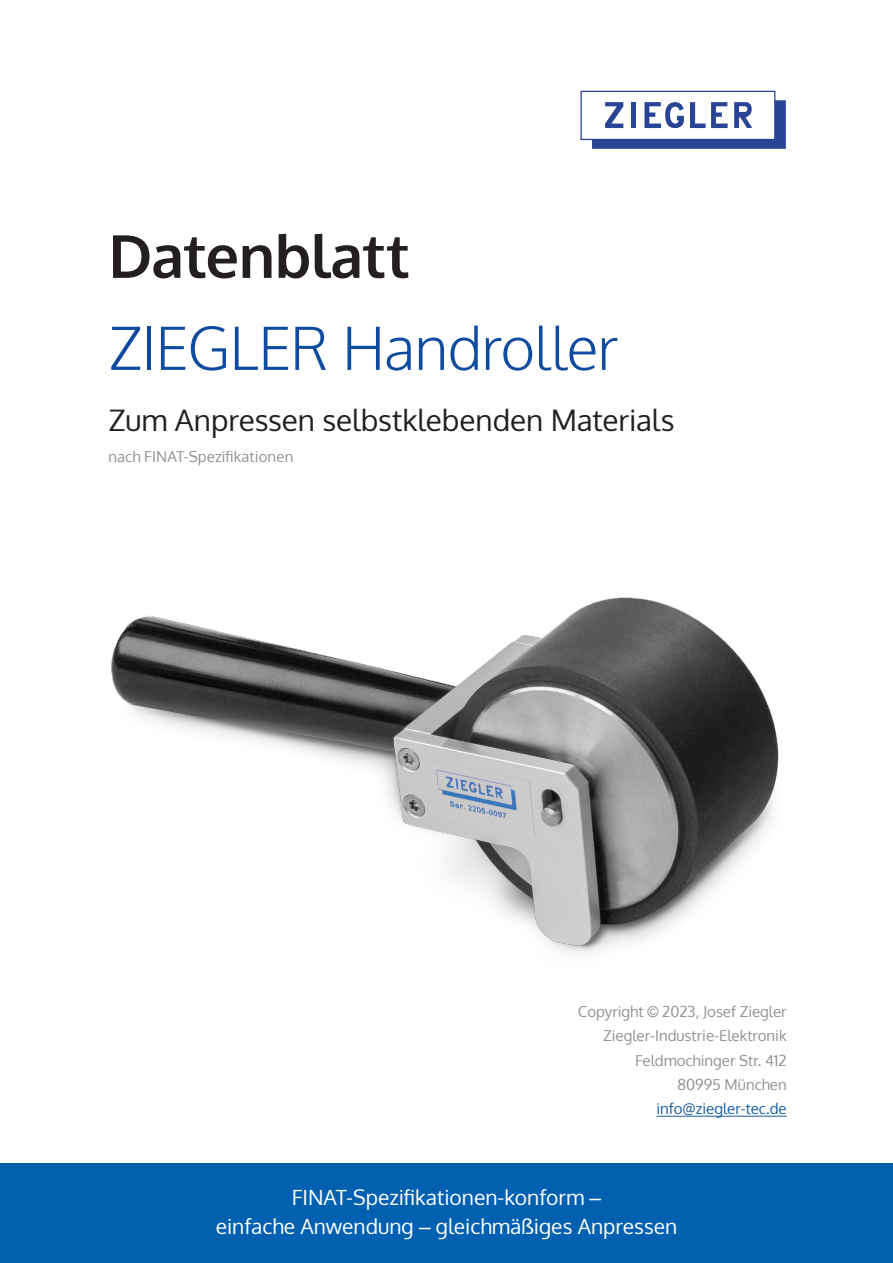
<style>
.page{position:relative;width:893px;height:1263px;background:#fff}
.page>*{position:absolute;margin:0;border:0;box-sizing:border-box;transform-origin:0 0}
.Titel__Anwendung___G{font:300 59.4px "Oxygen";letter-spacing:-.01em;color:#0f4ca0}
.Titel__Handbuch{font:700 59.4px "Oxygen";letter-spacing:-.01em;color:#231f20}
.Titelunterschrift{font:29.7px "Oxygen";color:#231f20}
.Fließtext_Spsp{font:21px "Oxygen";color:#fff}
.Titelanmerkung{font:15px/24.2px "Oxygen";color:#8f9194;text-align:right}
.s1{font-family:"Arial"}
.s2{color:#175d9e}
</style>
<div class="page">
<div style="left:0;top:1163px;width:893px;height:100px;background:#0161b0"></div>
<div style="left:580px;top:91px;width:195px;height:49px;border:1px solid #284494"></div>
<svg style="left:592px;top:100px;width:194px;height:49px"></svg>
<hr style="left:656px;top:1116px;width:131px;height:1px;background:#175d9e">
<img style="left:111px;top:597px;width:668px;height:356px">
<p class="Titel__Handbuch" style="left:108px;top:219px;width:303px">Datenblatt</p>
<p class="Titel__Anwendung___G" style="left:108px;top:311px;width:511px">ZIEGLER Handroller</p>
<p class="Titelunterschrift" style="left:108px;top:400px;width:568px">Zum Anpressen selbstklebenden Materials</p>
<p class="Titelanmerkung" style="left:108px;top:444px;width:187px">nach FINAT-Spezifikationen</p>
<p class="Titelanmerkung" style="left:578px;top:1000px;width:210px">Copyright <span class="s1">©</span> 2023, Josef Ziegler</p>
<p class="Titelanmerkung" style="left:603px;top:1024px;width:185px">Ziegler-Industrie-Elektronik</p>
<p class="Titelanmerkung" style="left:635px;top:1048px;width:153px">Feldmochinger Str. 412<br>80995 München <span class="s2">info@ziegler-tec.de</span></p>
<p class="Fließtext_Spsp" style="left:292px;top:1183px;width:311px">FINAT-Spezifikationen-konform <span class="s1">–</span></p>
<p class="Fließtext_Spsp" style="left:216px;top:1212px;width:463px">einfache Anwendung <span class="s1">–</span> gleichmäßiges Anpressen</p>
</div>
